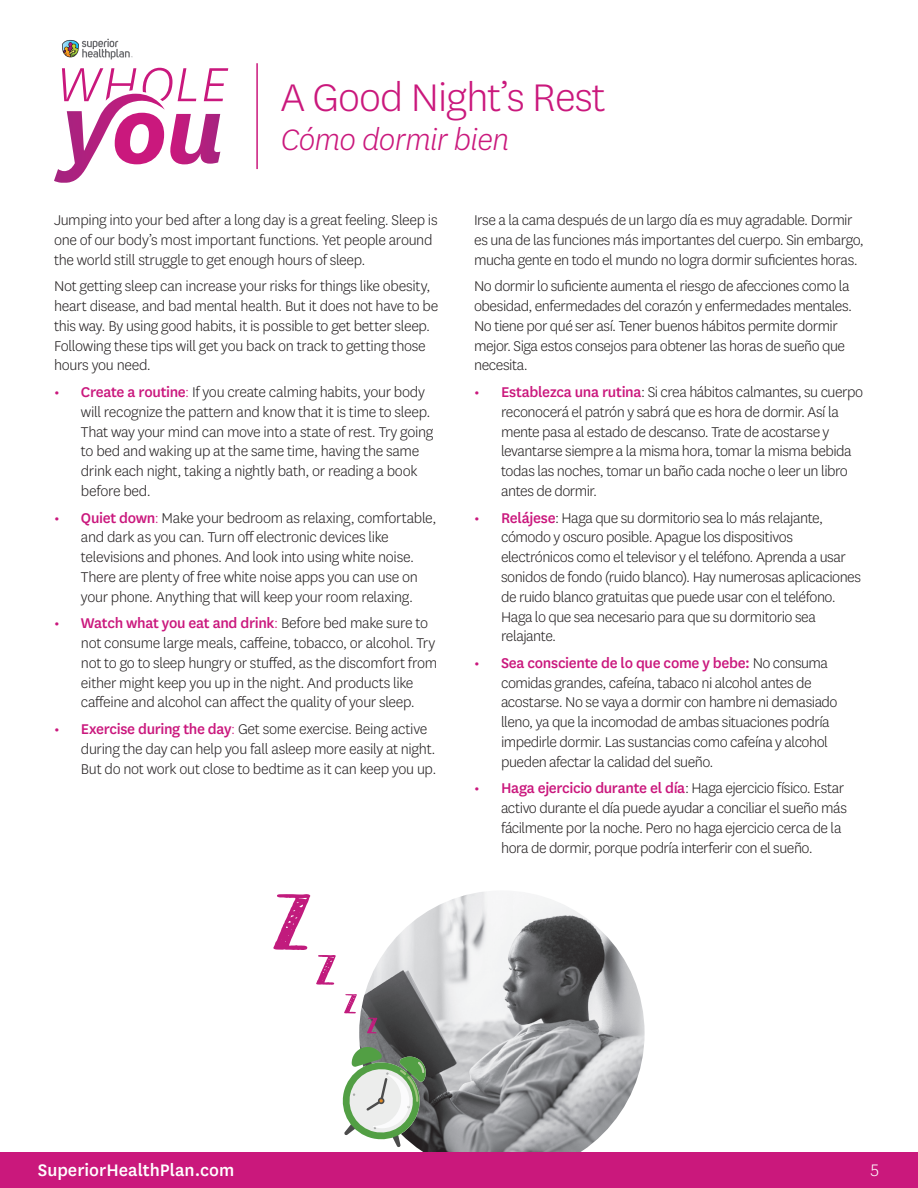
<style>
.page{position:relative;width:918px;height:1188px;background:#fff}
.page>*{position:absolute;margin:0;border:0;box-sizing:border-box;transform-origin:0 0}
.t1{font:300 45px "Qhtmsy Cwrnnt Centene Sans";letter-spacing:-.02em;color:#ca187c}
.t2{font:italic 300 34.5px "Qqmvtv Jwljbf Centene Sans";letter-spacing:-.02em;color:#ca187c}
.t3{font:500 19.5px "Jvjhps Jxqcls Centene Sans";color:#fff}
.t4{font:300 19.5px "Qhtmsy Cwrnnt Centene Sans";color:#fff}
.t5{font:300 16.5px/19.8px "Ntgvll Tklhsw Centene Sans";letter-spacing:-.025em;color:#231f20}
.t6{font:300 16.5px/19.8px "Qhtmsy Cwrnnt Centene Sans";letter-spacing:-.02em;color:#231f20}
.t7{font:500 16.5px "Jvjhps Jxqcls Centene Sans";color:#ca187d}
.s1{font-family:"Qhtmsy Cwrnnt Centene Sans"}
.s2{font-family:"Jvjhps Jxqcls Centene Sans";font-weight:500;color:#ca187d}
.s3{font-family:"Qhtmsy Cwrnnt Centene Sans";color:#ca187d}
.s4{color:#ca187d}
.s5{font-family:"Ntgvll Tklhsw Centene Sans"}
</style>
<div class="page">
<img style="left:359px;top:892px;width:286px;height:261px">
<svg style="left:342px;top:1046px;width:85px;height:101px"></svg>
<svg style="left:273px;top:894px;width:37px;height:56px"></svg>
<svg style="left:316px;top:955px;width:20px;height:30px"></svg>
<svg style="left:344px;top:994px;width:13px;height:19px"></svg>
<svg style="left:367px;top:1018px;width:10px;height:15px"></svg>
<div style="left:0;top:1153px;width:918px;height:35px;background:#ca187c"></div>
<svg style="left:54px;top:68px;width:174px;height:115px"></svg>
<svg style="left:62px;top:39px;width:71px;height:20px"></svg>
<hr style="left:256px;top:63px;width:2px;height:106px;background:#ca187c">
<h2 class="t1" style="left:281px;top:69px;width:326px">A Good Night’s Rest</h2>
<h2 class="t2" style="left:281px;top:119px;width:230px">Cómo dormir bien</h2>
<p class="t5" style="left:54px;top:210px;width:385px">Jumping into your bed after a long day is a great feeling. Sleep is one of our body’s most important functions. Yet people around <span class="s1">the world still struggle to get enough hours of sleep.</span></p>
<p class="t5" style="left:54px;top:276px;width:386px">Not getting sleep can increase your risks for things like obesity, heart disease, and bad mental health. But it does not have to be this way. By using good habits, it is possible to get better sleep.<br>Following these tips will get you back on track to getting those <span class="s1">hours you need.</span></p>
<p class="t5" style="left:81px;top:382px;width:354px"><span class="s2">Create a routine</span><span class="s3">:</span> If you create calming habits, your body will recognize the pattern and know that it is time to sleep.<br><span class="s1">That way your mind can move into a state of rest. Try going </span>to bed and waking up at the same time, having the same drink each night, taking a nightly bath, or reading a book before bed.</p>
<p class="t5" style="left:81px;top:507px;width:357px"><span class="s2">Quiet down</span><span class="s3">:</span> Make your bedroom as relaxing, comfortable, and dark as you can. Turn off electronic devices like televisions and phones. And look into using white noise.<br><span class="s1">There are plenty of free white noise apps you can use on </span>your phone. Anything that will keep your room relaxing.</p>
<p class="t5" style="left:81px;top:613px;width:358px"><span class="s2">Watch what you eat and drink</span><span class="s3">:</span> Before bed make sure to not consume large meals, caffeine, tobacco, or alcohol. Try not to go to sleep hungry or stuffed, as the discomfort from either might keep you up in the night. And products like caffeine and alcohol can affect the quality of your sleep.</p>
<p class="t6" style="left:81px;top:719px;width:357px"><span class="s2">Exercise during the day</span><span class="s4">:</span> Get some exercise. Being active during the day can help you fall asleep more easily at night.<br><span class="s5">But do not work out close to bedtime as it can keep you up.</span></p>
<p class="t7" style="left:54px;top:381px;width:7px">•</p>
<p class="t7" style="left:54px;top:506px;width:7px">•</p>
<p class="t7" style="left:54px;top:612px;width:7px">•</p>
<p class="t7" style="left:54px;top:718px;width:7px">•</p>
<p class="t5" style="left:474px;top:210px;width:391px">Irse a la cama después de un largo día es muy agradable. Dormir es una de las funciones más importantes del cuerpo. Sin embargo, mucha gente en todo el mundo no logra dormir suficientes horas.</p>
<p class="t5" style="left:474px;top:276px;width:380px">No dormir lo suficiente aumenta el riesgo de afecciones como la obesidad, enfermedades del corazón y enfermedades mentales.<br>No tiene por qué ser así. Tener buenos hábitos permite dormir mejor. Siga estos consejos para obtener las horas de sueño que <span class="s1">necesita.</span></p>
<p class="t5" style="left:501px;top:382px;width:364px"><span class="s2">Establezca una rutina</span>: Si crea hábitos calmantes, su cuerpo reconocerá el patrón y sabrá que es hora de dormir. Así la <span class="s1">mente pasa al estado de descanso. Trate de acostarse y </span>levantarse siempre a la misma hora, tomar la misma bebida todas las noches, tomar un baño cada noche o leer un libro <span class="s1">antes de dormir.</span></p>
<p class="t5" style="left:501px;top:507px;width:362px"><span class="s2">Relájese</span>: Haga que su dormitorio sea lo más relajante, cómodo y oscuro posible. Apague los dispositivos electrónicos como el televisor y el teléfono. Aprenda a usar sonidos de fondo (ruido blanco). Hay numerosas aplicaciones de ruido blanco gratuitas que puede usar con el teléfono.<br><span class="s1">Haga lo que sea necesario para que su dormitorio sea </span>relajante.</p>
<p class="t5" style="left:501px;top:652px;width:338px"><span class="s2">Sea consciente de lo que come y bebe:</span> <span class="s1">No consuma </span>comidas grandes, cafeína, tabaco ni alcohol antes de acostarse. No se vaya a dormir con hambre ni demasiado lleno, ya que la incomodad de ambas situaciones podría impedirle dormir. Las sustancias como cafeína y alcohol pueden afectar la calidad del sueño.</p>
<p class="t5" style="left:501px;top:778px;width:347px"><span class="s2">Haga ejercicio durante el día</span>: Haga ejercicio físico. Estar activo durante el día puede ayudar a conciliar el sueño más fácilmente por la noche. Pero no haga ejercicio cerca de la hora de dormir, porque podría interferir con el sueño.</p>
<p class="t7" style="left:474px;top:381px;width:7px">•</p>
<p class="t7" style="left:474px;top:506px;width:7px">•</p>
<p class="t7" style="left:474px;top:652px;width:7px">•</p>
<p class="t7" style="left:474px;top:777px;width:7px">•</p>
<p class="t3" style="left:38px;top:1157px;width:198px">SuperiorHealthPlan.com</p>
<p class="t4" style="left:871px;top:1158px;width:10px">5</p>
</div>
